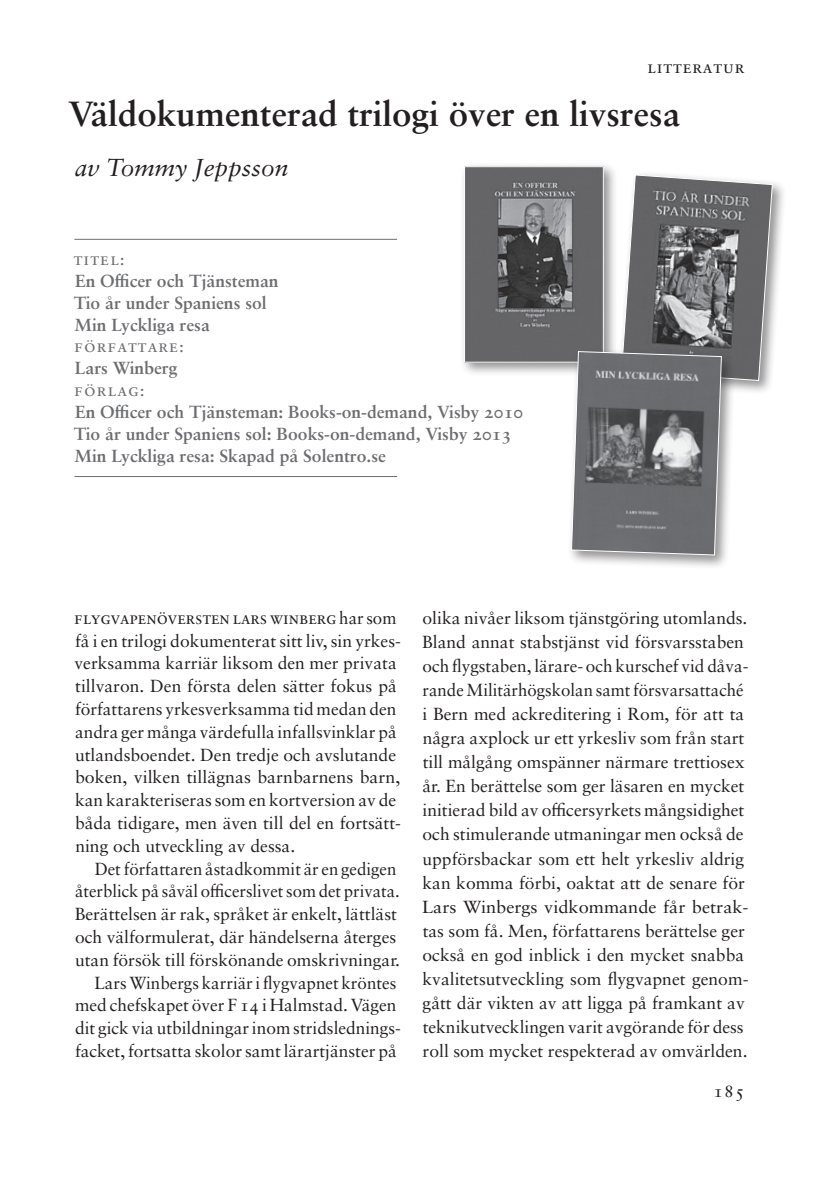
<style>
.page{position:relative;width:819px;height:1201px;background:#fff}
.page>*{position:absolute;margin:0;border:0;box-sizing:border-box;transform-origin:0 0}
.Rub_20_IH{font:700 35px "Sabon LT Pro";color:#231f20}
.av_författare{font:italic 24.5px "Sabon LT Pro";color:#231f20}
.Brödtext{font:17.5px/24px "Sabon LT Pro";color:#231f20}
.Brödtext_första_styc{font:17.5px/22.8px "Sabon LT Pro";color:#231f20;scale:.96 1}
.Titel{font:700 17.5px "Sabon LT Pro";color:#6c6d70}
.Brödtext-2{font:17.5px/22.8px "Sabon LT Pro";color:#231f20;scale:.96 1}
.Titel_rubrik{font:17.5px "Sabon LT Pro";letter-spacing:.06em;color:#6c6d70}
.Brödtext-3{font:17.5px "Sabon LT Pro";letter-spacing:.05em;color:#231f20}
</style>
<div class="page">
<hr style="left:74px;top:239px;width:323px;height:1px;background:#6c6d70">
<hr style="left:74px;top:476px;width:323px;height:1px;background:#6c6d70">
<div style="left:617px;top:170px;width:169px;height:225px;background:#231f20;opacity:.5"></div>
<div style="left:459px;top:162px;width:159px;height:215px;background:#231f20;opacity:.5"></div>
<img style="left:466px;top:168px;width:135px;height:192px">
<div style="left:464px;top:166px;width:139px;height:196px;border:1px solid #fff"></div>
<div style="left:567px;top:347px;width:169px;height:222px;background:#231f20;opacity:.5"></div>
<svg style="left:570px;top:174px;width:203px;height:382px"></svg>
<p class="Brödtext-3" style="left:647px;top:55px;width:99px">litteratur</p>
<p class="Rub_20_IH" style="left:69px;top:92px;width:613px">Väldokumenterad trilogi över en livsresa</p>
<p class="av_författare" style="left:75px;top:152px;width:215px">av Tommy Jeppsson</p>
<p class="Titel_rubrik" style="left:74px;top:248px;width:52px">titel:</p>
<p class="Titel" style="left:75px;top:270px;width:205px">En Officer och Tjänsteman</p>
<p class="Titel" style="left:74px;top:291px;width:194px">Tio år under Spaniens sol</p>
<p class="Titel" style="left:75px;top:313px;width:137px">Min Lyckliga resa</p>
<p class="Titel_rubrik" style="left:74px;top:335px;width:111px">författare:</p>
<p class="Titel" style="left:75px;top:357px;width:104px">Lars Winberg</p>
<p class="Titel_rubrik" style="left:74px;top:379px;width:72px">förlag:</p>
<p class="Titel" style="left:75px;top:401px;width:449px">En Officer och Tjänsteman: Books-on-demand, Visby 2010</p>
<p class="Titel" style="left:74px;top:423px;width:439px">Tio år under Spaniens sol: Books-on-demand, Visby 2013</p>
<p class="Titel" style="left:75px;top:445px;width:313px">Min Lyckliga resa: Skapad på Solentro.se</p>
<p class="Brödtext_första_styc" style="left:74px;top:606px;width:342px">flygvapenöversten lars winberg har som få i en trilogi dokumenterat sitt liv, sin yrkes&shy;verksamma karriär liksom den mer privata tillvaron. Den första delen sätter fokus på författarens yrkesverksamma tid medan den andra ger många värdefulla infallsvinklar på utlandsboendet. Den tredje och avslutande boken, vilken tillägnas barnbarnens barn, kan karakteriseras som en kortversion av de båda tidigare, men även till del en fortsätt&shy;ning och utveckling av dessa.</p>
<p class="Brödtext-2" style="left:75px;top:856px;width:340px;text-indent:20px">Det författaren åstadkommit är en gedigen återblick på såväl officerslivet som det privata.<br>Berättelsen är rak, språket är enkelt, lättläst och välformulerat, där händelserna återges utan försök till förskönande omskrivningar.</p>
<p class="Brödtext" style="left:75px;top:970px;width:327px;line-height:22.8px;text-indent:20px">Lars Winbergs karriär i flygvapnet kröntes med chefskapet över F 14 i Halmstad. Vägen dit gick via utbildningar inom stridslednings&shy;facket, fortsatta skolor samt lärartjänster på</p>
<p class="Brödtext" style="left:422px;top:605px;width:328px">olika nivåer liksom tjänstgöring utomlands.<br>Bland annat stabstjänst vid försvarsstaben och flygstaben, lärare- och kurschef vid dåva&shy;rande Militärhögskolan samt försvarsattaché i Bern med ackreditering i Rom, för att ta några axplock ur ett yrkesliv som från start till målgång omspänner närmare trettiosex år. En berättelse som ger läsaren en mycket initierad bild av officersyrkets mångsidighet och stimulerande utmaningar men också de uppförsbackar som ett helt yrkesliv aldrig kan komma förbi, oaktat att de senare för Lars Winbergs vidkommande får betrak&shy;tas som få. Men, författarens berättelse ger också en god inblick i den mycket snabba kvalitetsutveckling som flygvapnet genom&shy;gått där vikten av att ligga på framkant av teknikutvecklingen varit avgörande för dess roll som mycket respekterad av omvärlden.</p>
<p class="Brödtext" style="left:713px;top:1078px;width:32px">185</p>
</div>
